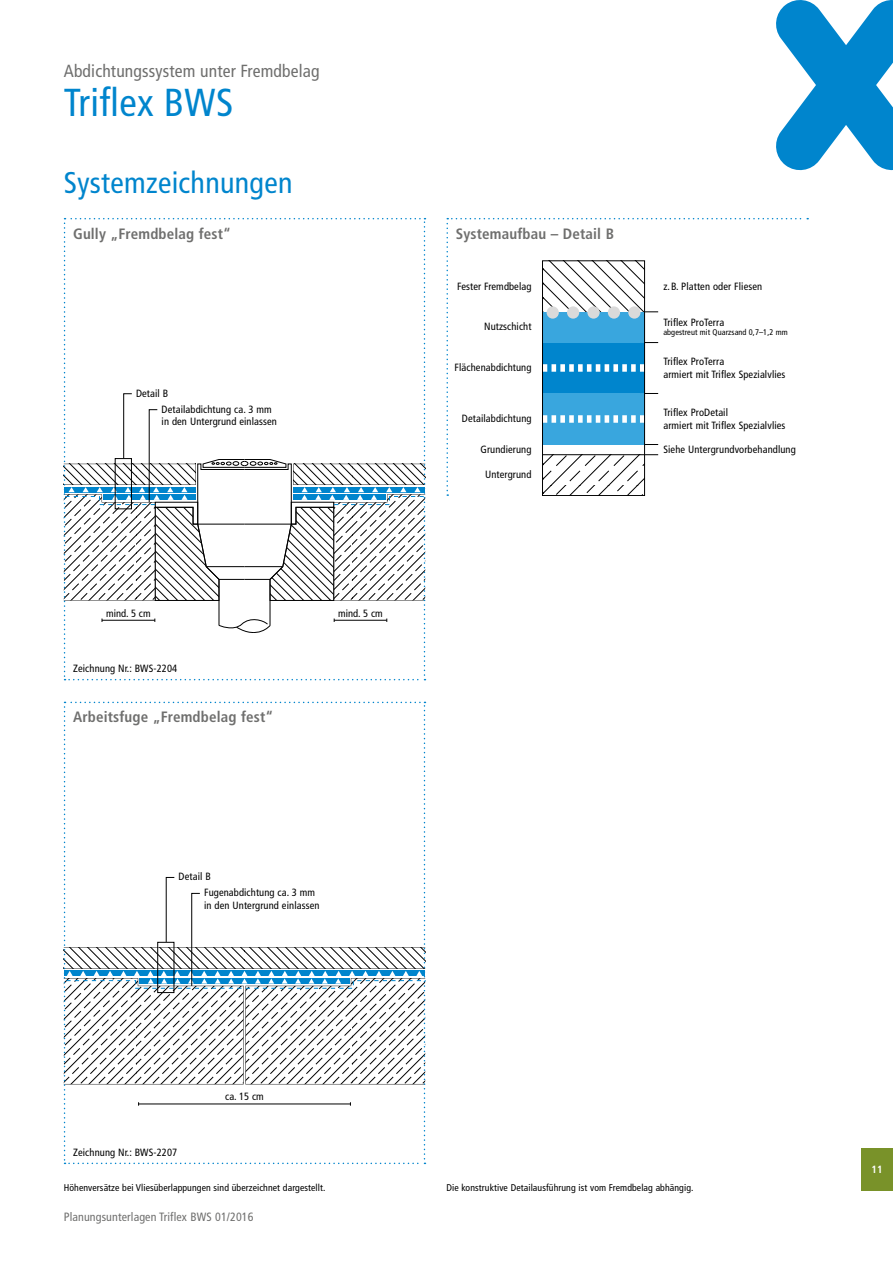
<style>
.page{position:relative;width:893px;height:1263px;background:#fff}
.page>*{position:absolute;margin:0;border:0;box-sizing:border-box;transform-origin:0 0}
.t1{font:condensed 39px "Frutiger LT Pro";letter-spacing:.01em;color:#0085cd}
.t2{font:condensed 30px "Frutiger LT Pro";letter-spacing:.01em;color:#0085cd}
.t3{font:condensed 17.55px "Frutiger LT Pro";letter-spacing:.01em;color:#6f6f6e}
.t4{font:700 condensed 15px "Frutiger LT Pro";letter-spacing:.01em;color:#6f6f6e}
.t5{font:condensed 12px "Frutiger LT Pro";letter-spacing:.01em;color:#6f6f6e}
.t6{font:condensed 10.5px/12.8px "Frutiger LT Pro";letter-spacing:.01em;color:#000}
.t7{font:700 condensed 10.5px "Frutiger LT Pro";color:#fff}
.t8{font:condensed 9.75px "Frutiger LT Pro";letter-spacing:.01em;color:#000}
.t9{font:condensed 8.25px "Frutiger LT Pro";letter-spacing:.01em;color:#000}
</style>
<div class="page">
<div style="left:861px;top:1148px;width:32px;height:43px;background:#799229"></div>
<svg style="left:776px;top:0;width:117px;height:170px"></svg>
<svg style="left:446px;top:218px;width:362px;height:278px"></svg>
<div style="left:542px;top:260px;width:103px;height:236px;border:1px solid #000"></div>
<svg style="left:64px;top:218px;width:361px;height:462px"></svg>
<svg style="left:64px;top:702px;width:361px;height:462px"></svg>
<h3 class="t3" style="left:64px;top:61px;width:257px">Abdichtungssystem unter Fremdbelag</h3>
<h1 class="t1" style="left:64px;top:80px;width:171px">Triflex BWS</h1>
<h2 class="t2" style="left:64px;top:165px;width:230px">Systemzeichnungen</h2>
<h3 class="t4" style="left:73px;top:224px;width:159px">Gully „Fremdbelag fest“</h3>
<p class="t6" style="left:162px;top:385px;width:112px;line-height:15.9px;text-indent:-26px">Detail B<br>Detailabdichtung ca. 3 mm</p>
<p class="t6" style="left:162px;top:415px;width:117px">in den Untergrund einlassen</p>
<p class="t6" style="left:106px;top:607px;width:46px">mind. 5 cm</p>
<p class="t6" style="left:338px;top:607px;width:46px">mind. 5 cm</p>
<p class="t6" style="left:73px;top:662px;width:106px">Zeichnung Nr.: BWS-2204</p>
<h3 class="t4" style="left:73px;top:708px;width:202px">Arbeitsfuge „Fremdbelag fest“</h3>
<p class="t6" style="left:204px;top:869px;width:113px;line-height:15.9px;text-indent:-26px">Detail B<br>Fugenabdichtung ca. 3 mm</p>
<p class="t6" style="left:204px;top:899px;width:117px">in den Untergrund einlassen</p>
<p class="t6" style="left:73px;top:1146px;width:106px">Zeichnung Nr.: BWS-2207</p>
<p class="t6" style="left:225px;top:1090px;width:40px">ca. 15 cm</p>
<h3 class="t4" style="left:456px;top:224px;width:160px">Systemaufbau – Detail B</h3>
<p class="t6" style="left:457px;top:280px;width:76px">Fester Fremdbelag</p>
<p class="t6" style="left:484px;top:320px;width:49px">Nutzschicht</p>
<p class="t6" style="left:663px;top:280px;width:100px">z.B. Platten oder Fliesen</p>
<p class="t6" style="left:663px;top:316px;width:62px">Triflex ProTerra</p>
<p class="t9" style="left:663px;top:327px;width:126px">abgestreut mit Quarzsand 0,7–1,2 mm</p>
<p class="t6" style="left:455px;top:361px;width:78px">Flächenabdichtung</p>
<p class="t6" style="left:663px;top:355px;width:124px">Triflex ProTerra<br>armiert mit Triflex Spezialvlies</p>
<p class="t6" style="left:462px;top:412px;width:71px">Detailabdichtung</p>
<p class="t6" style="left:663px;top:406px;width:124px">Triflex ProDetail<br>armiert mit Triflex Spezialvlies</p>
<p class="t6" style="left:480px;top:443px;width:53px">Grundierung</p>
<p class="t6" style="left:485px;top:468px;width:48px">Untergrund</p>
<p class="t6" style="left:663px;top:443px;width:134px">Siehe Untergrundvorbehandlung</p>
<p class="t8" style="left:64px;top:1181px;width:263px">Höhenversätze bei Vliesüberlappungen sind überzeichnet dargestellt.</p>
<p class="t8" style="left:446px;top:1181px;width:248px">Die konstruktive Detailausführung ist vom Fremdbelag abhängig.</p>
<p class="t5" style="left:64px;top:1210px;width:191px">Planungsunterlagen Triflex BWS 01/2016</p>
<p class="t7" style="left:871px;top:1163px;width:13px">11</p>
</div>
